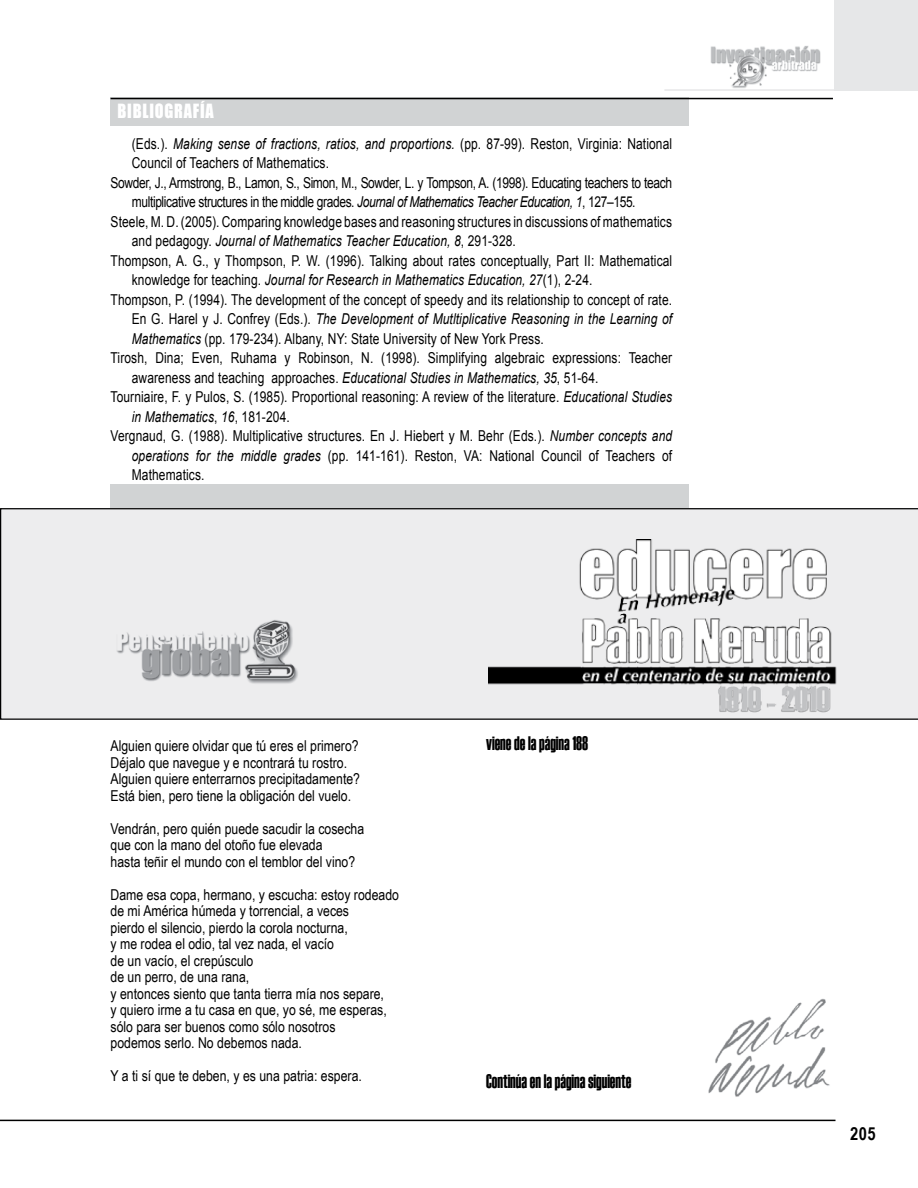
<style>
.page{position:relative;width:918px;height:1188px;background:#fff}
.page>*{position:absolute;margin:0;border:0;box-sizing:border-box;transform-origin:0 0}
.t1{font:19.5px "Haettenschweiler";color:#000;scale:.8 1}
.t2{font:18px "Impact";letter-spacing:.05em;color:#fff;scale:.9 1}
.t3{font:700 18px "Arial Narrow";color:#000}
.t4{font:15px "Arial";letter-spacing:.01em;color:#000;scale:.8 1}
.t5{font:15px/16.5px "Arial Narrow";color:#000}
.t6{font:italic 15px "Arial";letter-spacing:.01em;color:#000;scale:.8 1}
.t7{font:15px "Arial";letter-spacing:-.03em;color:#000;scale:.8 1}
.s1{font-style:normal}
.s2{font-style:italic}
</style>
<div class="page">
<div style="left:834px;top:0;width:84px;height:91px;background:#e6e7e8"></div>
<hr style="left:664px;top:89px;width:170px;height:2px;background:#e6e7e8">
<img style="left:710px;top:46px;width:111px;height:42px">
<div style="left:111px;top:99px;width:578px;height:27px;background:#d1d3d4"></div>
<div style="left:111px;top:485px;width:578px;height:26px;background:#d1d3d4"></div>
<hr style="left:111px;top:98px;width:722px;height:1px;background:#000">
<div style="left:0;top:508px;width:918px;height:212px;background:#ededee"></div>
<img style="left:488px;top:539px;width:353px;height:175px">
<img style="left:111px;top:614px;width:195px;height:77px">
<img style="left:708px;top:998px;width:122px;height:99px">
<hr style="left:0;top:1120px;width:836px;height:1px;background:#000">
<p class="t2" style="left:155px;top:97px;width:11px">OGRAFÍA</p>
<p class="t2" style="left:117px;top:97px;width:109px">BIBIBLLIIOGRAFIA</p>
<p class="t6" style="left:132px;top:134px;width:677px"><span class="s1">(Eds.).</span> Making sense of fractions, ratios, and proportions. <span class="s1">(pp. 87-99). Reston, Virginia: National</span></p>
<p class="t4" style="left:132px;top:153px;width:248px">Council of Teachers of Mathematics.</p>
<p class="t7" style="left:111px;top:172px;width:704px">Sowder, J., Armstrong, B., Lamon, S., Simon, M., Sowder, L. y Tompson, A. (1998). Educating teachers to teach</p>
<p class="t7" style="left:132px;top:192px;width:631px">multiplicative structures in the middle grades. <span class="s2">Journal of Mathematics Teacher Education, 1</span>, 127–155.</p>
<p class="t4" style="left:111px;top:211px;width:703px">Steele, M. D. (2005). Comparing knowledge bases and reasoning structures in discussions of mathematics</p>
<p class="t6" style="left:132px;top:231px;width:482px"><span class="s1">and pedagogy.</span> Journal of Mathematics Teacher Education, 8<span class="s1">, 291-328.</span></p>
<p class="t4" style="left:111px;top:250px;width:704px">Thompson, A. G., y Thompson, P. W. (1996). Talking about rates conceptually, Part II: Mathematical</p>
<p class="t6" style="left:132px;top:270px;width:577px"><span class="s1">knowledge for teaching.</span> Journal for Research in Mathematics Education, 27<span class="s1">(1), 2-24.</span></p>
<p class="t4" style="left:111px;top:289px;width:704px">Thompson, P. (1994). The development of the concept of speedy and its relationship to concept of rate.</p>
<p class="t6" style="left:132px;top:309px;width:677px"><span class="s1">En G. Harel y J. Confrey (Eds.).</span> The Development of Mutltiplicative Reasoning in the Learning of</p>
<p class="t4" style="left:132px;top:328px;width:517px"><span class="s2">Mathematics</span> (pp. 179-234). Albany, NY: State University of New York Press.</p>
<p class="t4" style="left:111px;top:348px;width:703px">Tirosh, Dina; Even, Ruhama y Robinson, N. (1998). Simplifying algebraic expressions: Teacher</p>
<p class="t4" style="left:132px;top:367px;width:585px">awareness and teaching approaches. <span class="s2">Educational Studies in Mathematics, 35</span>, 51-64.</p>
<p class="t4" style="left:111px;top:387px;width:704px">Tourniaire, F. y Pulos, S. (1985). Proportional reasoning: A review of the literature. <span class="s2">Educational Studies</span></p>
<p class="t6" style="left:132px;top:407px;width:199px">in Mathematics<span class="s1">,</span> 16<span class="s1">, 181-204.</span></p>
<p class="t4" style="left:111px;top:426px;width:704px">Vergnaud, G. (1988). Multiplicative structures. En J. Hiebert y M. Behr (Eds.). <span class="s2">Number concepts and</span></p>
<p class="t4" style="left:132px;top:445px;width:677px"><span class="s2">operations for the middle grades</span> (pp. 141-161). Reston, VA: National Council of Teachers of</p>
<p class="t4" style="left:132px;top:465px;width:92px">Mathematics.</p>
<p class="t5" style="left:111px;top:737px;width:251px">Alguien quiere olvidar que tú eres el primero?<br>Déjalo que navegue y e ncontrará tu rostro.<br>Alguien quiere enterrarnos precipitadamente?<br>Está bien, pero tiene la obligación del vuelo.</p>
<p class="t5" style="left:111px;top:820px;width:255px">Vendrán, pero quién puede sacudir la cosecha que con la mano del otoño fue elevada<br>hasta teñir el mundo con el temblor del vino?</p>
<p class="t5" style="left:111px;top:886px;width:290px">Dame esa copa, hermano, y escucha: estoy rodeado de mi América húmeda y torrencial, a veces<br>pierdo el silencio, pierdo la corola nocturna,<br>y me rodea el odio, tal vez nada, el vacío<br>de un vacío, el crepúsculo<br>de un perro, de una rana,<br>y entonces siento que tanta tierra mía nos separe,<br>y quiero irme a tu casa en que, yo sé, me esperas, sólo para ser buenos como sólo nosotros<br>podemos serlo. No debemos nada.</p>
<p class="t5" style="left:111px;top:1067px;width:253px">Y a ti sí que te deben, y es una patria: espera.</p>
<p class="t1" style="left:486px;top:732px;width:129px">viene de la página 188</p>
<p class="t1" style="left:486px;top:1070px;width:183px">Continúa en la página siguiente</p>
<p class="t3" style="left:850px;top:1120px;width:27px">205</p>
</div>
